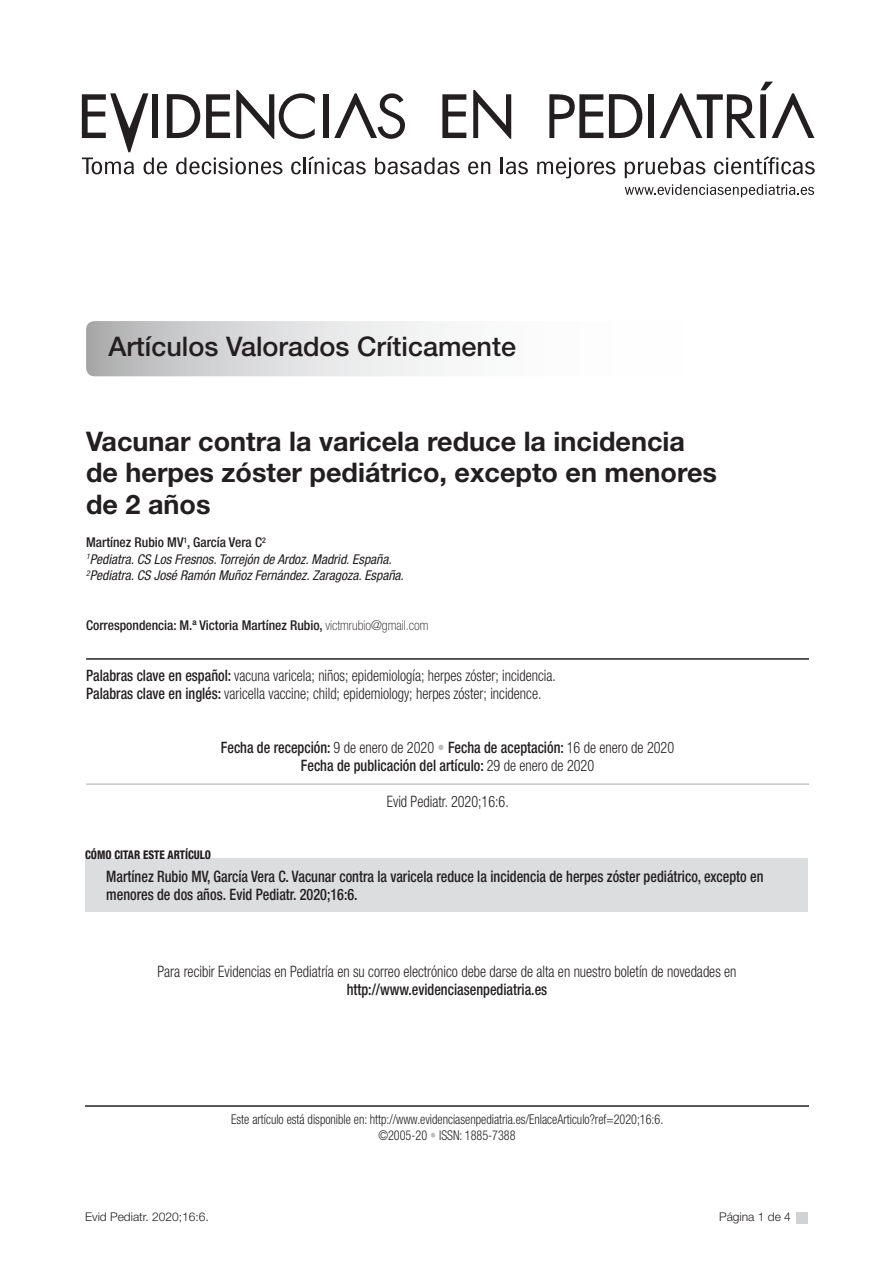
<style>
.page{position:relative;width:893px;height:1263px;background:#fff}
.page>*{position:absolute;margin:0;border:0;box-sizing:border-box;transform-origin:0 0}
.t1{font:700 27px/31.5px "Helvetica Neue LT Std";color:#231f20}
.t2{font:500 27px "Helvetica Neue";color:#231f20}
.t3{font:500 condensed 15.75px/18px "Helvetica Neue LT Std";color:#231f20;scale:.9 1}
.t4{font:300 condensed 15.75px "Helvetica Neue LT Std";color:#231f20;scale:.9 1}
.t5{font:300 condensed 13.5px/16.5px "Helvetica Neue LT Std";color:#231f20;text-align:center;scale:.9 1}
.t6{font:italic condensed 13.5px "Helvetica Neue LT Std";color:#231f20}
.t7{font:500 condensed 13.5px "Helvetica Neue LT Std";color:#231f20}
.t8{font:300 12px "Helvetica Neue";color:#231f20}
.t9{font:800 condensed 12px "Helvetica Neue LT Std";color:#231f20;scale:.9 1}
.s1{font-weight:100}
.s2{font-weight:500}
.s3{font-weight:300}
.s4{font-weight:300;color:#bcbdc0}
.s5{color:#bcbdc0}
</style>
<div class="page">
<div style="left:797px;top:1212px;width:11px;height:11px;background:#d1d2d4"></div>
<svg style="left:537px;top:158px;width:78px;height:20px"></svg>
<svg style="left:625px;top:157px;width:80px;height:21px"></svg>
<svg style="left:714px;top:156px;width:101px;height:18px"></svg>
<svg style="left:625px;top:184px;width:189px;height:13px"></svg>
<svg style="left:549px;top:94px;width:54px;height:44px"></svg>
<div style="left:648px;top:94px;width:6px;height:44px;background:#231f20"></div>
<svg style="left:609px;top:94px;width:33px;height:44px"></svg>
<svg style="left:660px;top:82px;width:154px;height:56px"></svg>
<svg style="left:82px;top:90px;width:446px;height:84px"></svg>
<svg style="left:86px;top:321px;width:723px;height:55px"></svg>
<hr style="left:86px;top:658px;width:723px;height:2px;background:#231f20">
<hr style="left:86px;top:784px;width:723px;height:1px;background:#a8a9ad">
<div style="left:85px;top:858px;width:723px;height:54px;background:#dcdddf"></div>
<hr style="left:85px;top:1105px;width:724px;height:2px;background:#231f20">
<p class="t2" style="left:108px;top:330px;width:409px">Artículos Valorados Críticamente</p>
<p class="t1" style="left:86px;top:425px;width:632px">Vacunar contra la varicela reduce la incidencia de herpes zóster pediátrico, excepto en menores de 2 años</p>
<p class="t7" style="left:86px;top:535px;width:181px">Martínez Rubio MV<sup>1</sup>, García Vera C<sup>2</sup></p>
<p class="t6" style="left:86px;top:551px;width:307px"><sup>1</sup>Pediatra. CS Los Fresnos. Torrejón de Ardoz. Madrid. España.</p>
<p class="t6" style="left:86px;top:568px;width:319px"><sup>2</sup>Pediatra. CS José Ramón Muñoz Fernández. Zaragoza. España.</p>
<p class="t7" style="left:86px;top:617px;width:344px">Correspondencia: M.ª Victoria Martínez Rubio, <span class="s1">victmrubio@gmail.com</span></p>
<p class="t4" style="left:86px;top:666px;width:523px"><span class="s2">Palabras clave en español:</span> vacuna varicela; niños; epidemiología; herpes zóster; incidencia.</p>
<p class="t4" style="left:86px;top:684px;width:507px"><span class="s2">Palabras clave en inglés:</span> varicella vaccine; child; epidemiology; herpes zóster; incidence.</p>
<p class="t3" style="left:221px;top:738px;width:505px">Fecha de recepción: <span class="s3">9 de enero de 2020</span> <span class="s4">•</span> Fecha de aceptación: <span class="s3">16 de enero de 2020</span></p>
<p class="t3" style="left:301px;top:756px;width:327px">Fecha de publicación del artículo: <span class="s3">29 de enero de 2020</span></p>
<p class="t4" style="left:387px;top:792px;width:137px">Evid Pediatr. 2020;16:6.</p>
<p class="t9" style="left:85px;top:847px;width:141px">CÓMO CITAR ESTE ARTÍCULO</p>
<p class="t3" style="left:106px;top:867px;width:732px">Martínez Rubio MV, García Vera C. Vacunar contra la varicela reduce la incidencia de herpes zóster pediátrico, excepto en menores de dos años. Evid Pediatr. 2020;16:6.</p>
<p class="t4" style="left:157px;top:962px;width:645px">Para recibir Evidencias en Pediatría en su correo electrónico debe darse de alta en nuestro boletín de novedades en</p>
<p class="t3" style="left:347px;top:980px;width:224px">http://www.evidenciasenpediatria.es</p>
<p class="t5" style="left:231px;top:1111px;width:482px">Este artículo está disponible en: http://www.evidenciasenpediatria.es/EnlaceArticulo?ref=2020;16:6. ©2005-20 <span class="s5">•</span> ISSN: 1885-7388</p>
<p class="t8" style="left:85px;top:1210px;width:125px">Evid Pediatr. 2020;16:6.</p>
<p class="t8" style="left:719px;top:1210px;width:73px">Página 1 de 4</p>
</div>
